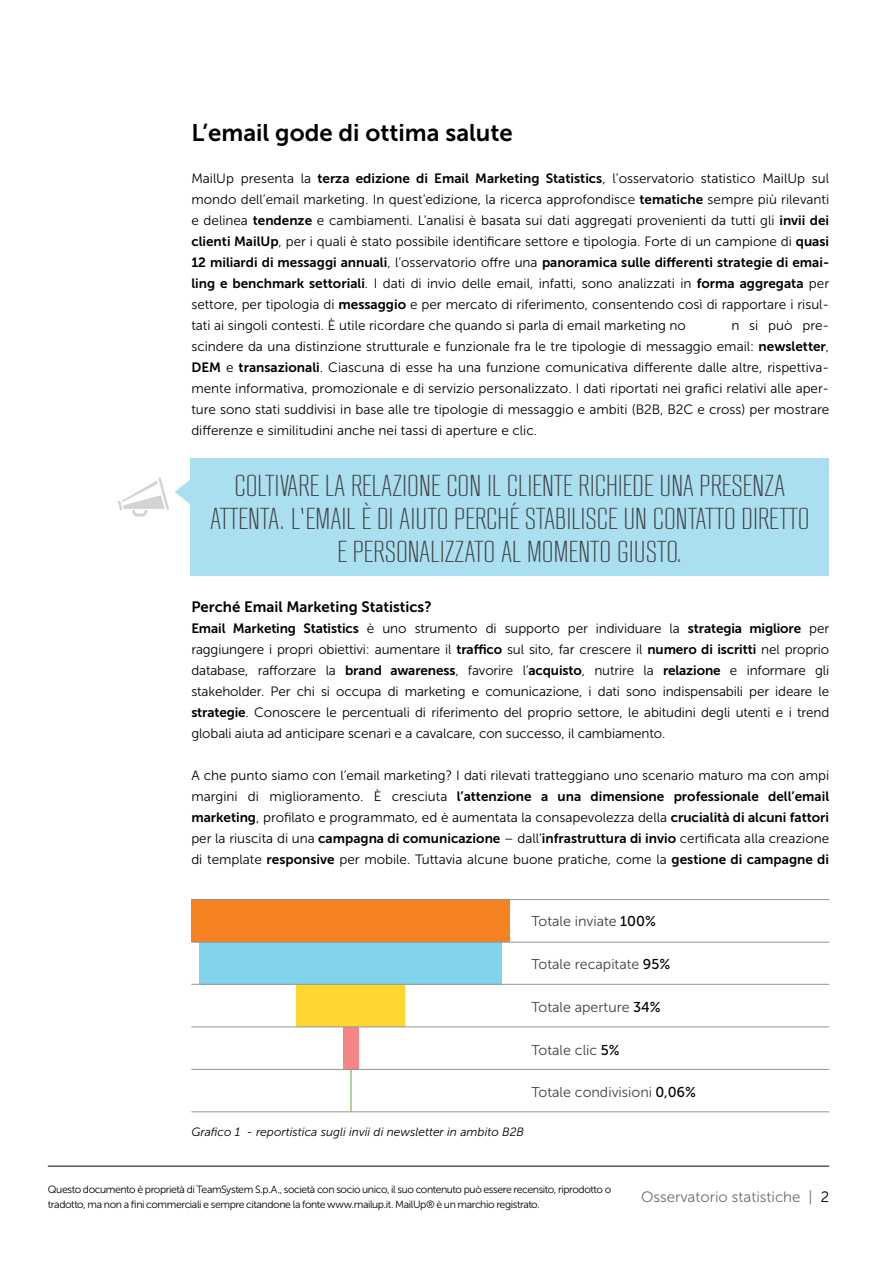
<style>
.page{position:relative;width:893px;height:1263px;background:#fff}
.page>*{position:absolute;margin:0;border:0;box-sizing:border-box;transform-origin:0 0}
.t1{font:300 30px/33px "RB No 2";color:#414042;text-align:center}
.t2{font:24px "Museo Sans 700";color:#000}
.t3{font:15px "Museo Sans 700";color:#000}
.t4{font:15px "Museo Sans 300";color:#6d6e71}
.t5{font:14.25px "Museo Sans 300";color:#414042}
.t6{font:13.5px/21px "Museo Sans 300";color:#000;text-align:justify}
.t7{font:13.5px "Museo Sans 700";color:#000}
.t8{font:italic 12px "Museo Sans 300";color:#000}
.t9{font:10.5px/15px "Museo Sans 300";letter-spacing:-.04em;color:#000}
.s1{font-family:"Museo Sans 700"}
.s2{font-family:"Museo Sans 300"}
.s3{font-family:"Museo Sans 500";color:#000}
.s4{color:#000}
</style>
<div class="page">
<hr style="left:48px;top:1166px;width:781px;height:1px;background:#000">
<div style="left:190px;top:458px;width:639px;height:118px;background:#aadfef"></div>
<svg style="left:175px;top:480px;width:15px;height:24px"></svg>
<svg style="left:118px;top:477px;width:51px;height:39px"></svg>
<div style="left:191px;top:899px;width:319px;height:43px;background:#f58220"></div>
<div style="left:199px;top:942px;width:303px;height:42px;background:#81d3eb"></div>
<div style="left:297px;top:984px;width:108px;height:43px;background:#ffd530"></div>
<div style="left:343px;top:1027px;width:16px;height:42px;background:#f48586"></div>
<hr style="left:350px;top:1069px;width:2px;height:43px;background:#abd593">
<hr style="left:191px;top:984px;width:638px;height:1px;background:#939598">
<hr style="left:191px;top:942px;width:638px;height:1px;background:#939598">
<hr style="left:191px;top:899px;width:638px;height:1px;background:#939598">
<hr style="left:191px;top:1026px;width:638px;height:1px;background:#939598">
<hr style="left:191px;top:1069px;width:638px;height:1px;background:#939598">
<hr style="left:191px;top:1111px;width:638px;height:1px;background:#939598">
<h2 class="t2" style="left:191px;top:120px;width:323px">L’email gode di ottima salute</h2>
<p class="t6" style="left:191px;top:168px;width:639px">MailUp presenta la <span class="s1">terza edizione di Email Marketing Statistics</span>, l’osservatorio statistico MailUp sul mondo dell’email marketing. In quest’edizione, la ricerca approfondisce <span class="s1">tematiche</span> sempre più rilevanti e delinea <span class="s1">tendenze</span> e cambiamenti. L’analisi è basata sui dati aggregati provenienti da tutti gli <span class="s1">invii dei clienti MailUp</span>, per i quali è stato possibile identificare settore e tipologia. Forte di un campione di <span class="s1">quasi</span></p>
<p class="t7" style="left:191px;top:255px;width:639px">12 miliardi di messaggi annuali<span class="s2">, l’osservatorio offre una</span> panoramica sulle differenti strategie di emai-</p>
<p class="t6" style="left:191px;top:273px;width:639px"><span class="s1">ling e benchmark settoriali</span>. I dati di invio delle email, infatti, sono analizzati in <span class="s1">forma aggregata</span> per settore, per tipologia di <span class="s1">messaggio</span> e per mercato di riferimento, consentendo così di rapportare i risul&shy;tati ai singoli contesti. È utile ricordare che quando si parla di email marketing no</p>
<p class="t6" style="left:191px;top:315px;width:639px;text-indent:540px">n si può pre&shy;scindere da una distinzione strutturale e funzionale fra le tre tipologie di messaggio email: <span class="s1">newsletter</span>, <span class="s1">DEM</span> e <span class="s1">transazionali</span>. Ciascuna di esse ha una funzione comunicativa differente dalle altre, rispettiva&shy;mente informativa, promozionale e di servizio personalizzato. I dati riportati nei grafici relativi alle aper&shy;ture sono stati suddivisi in base alle tre tipologie di messaggio e ambiti (B2B, B2C e cross) per mostrare differenze e similitudini anche nei tassi di aperture e clic.</p>
<h1 class="t1" style="left:210px;top:470px;width:601px">COLTIVARE LA RELAZIONE CON IL CLIENTE RICHIEDE UNA PRESENZA<br>ATTENTA. L’EMAIL È DI AIUTO PERCHÉ STABILISCE UN CONTATTO DIRETTO<br>E PERSONALIZZATO AL MOMENTO GIUSTO.</h1>
<p class="t3" style="left:191px;top:598px;width:242px">Perché Email Marketing Statistics?</p>
<p class="t6" style="left:191px;top:618px;width:639px"><span class="s1">Email Marketing Statistics</span> è uno strumento di supporto per individuare la <span class="s1">strategia migliore</span> per raggiungere i propri obiettivi: aumentare il <span class="s1">traffico</span> sul sito, far crescere il <span class="s1">numero di iscritti</span> nel proprio database, rafforzare la <span class="s1">brand awareness</span>, favorire l’<span class="s1">acquisto</span>, nutrire la <span class="s1">relazione</span> e informare gli stakeholder. Per chi si occupa di marketing e comunicazione, i dati sono indispensabili per ideare le <span class="s1">strategie</span>. Conoscere le percentuali di riferimento del proprio settore, le abitudini degli utenti e i trend globali aiuta ad anticipare scenari e a cavalcare, con successo, il cambiamento.</p>
<p class="t6" style="left:191px;top:765px;width:639px">A che punto siamo con l’email marketing? I dati rilevati tratteggiano uno scenario maturo ma con ampi</p>
<p class="t7" style="left:191px;top:789px;width:639px"><span class="s2">margini di miglioramento. È cresciuta</span> l’attenzione a una dimensione professionale dell’email</p>
<p class="t6" style="left:191px;top:807px;width:639px"><span class="s1">marketing</span>, profilato e programmato, ed è aumentata la consapevolezza della <span class="s1">crucialità di alcuni fattori </span>per la riuscita di una <span class="s1">campagna di comunicazione</span> – dall’<span class="s1">infrastruttura di invio</span> certificata alla creazione di template <span class="s1">responsive</span> per mobile. Tuttavia alcune buone pratiche, come la <span class="s1">gestione di campagne di</span></p>
<p class="t5" style="left:531px;top:913px;width:126px">Totale inviate <span class="s3">100%</span></p>
<p class="t5" style="left:531px;top:956px;width:140px">Totale recapitate <span class="s3">95%</span></p>
<p class="t5" style="left:531px;top:999px;width:131px">Totale aperture <span class="s3">34%</span></p>
<p class="t5" style="left:531px;top:1042px;width:90px">Totale clic <span class="s3">5%</span></p>
<p class="t5" style="left:531px;top:1085px;width:166px">Totale condivisioni <span class="s3">0,06%</span></p>
<p class="t8" style="left:191px;top:1125px;width:334px">Grafico 1 - reportistica sugli invii di newsletter in ambito B2B</p>
<p class="t9" style="left:48px;top:1182px;width:565px">Questo documento è proprietà di TeamSystem S.p.A., società con socio unico, il suo contenuto può essere recensito, riprodotto o tradotto, ma non a fini commerciali e sempre citandone la fonte www.mailup.it. MailUp® è un marchio registrato.</p>
<p class="t4" style="left:641px;top:1189px;width:190px">Osservatorio statistiche | <span class="s4">2</span></p>
</div>
